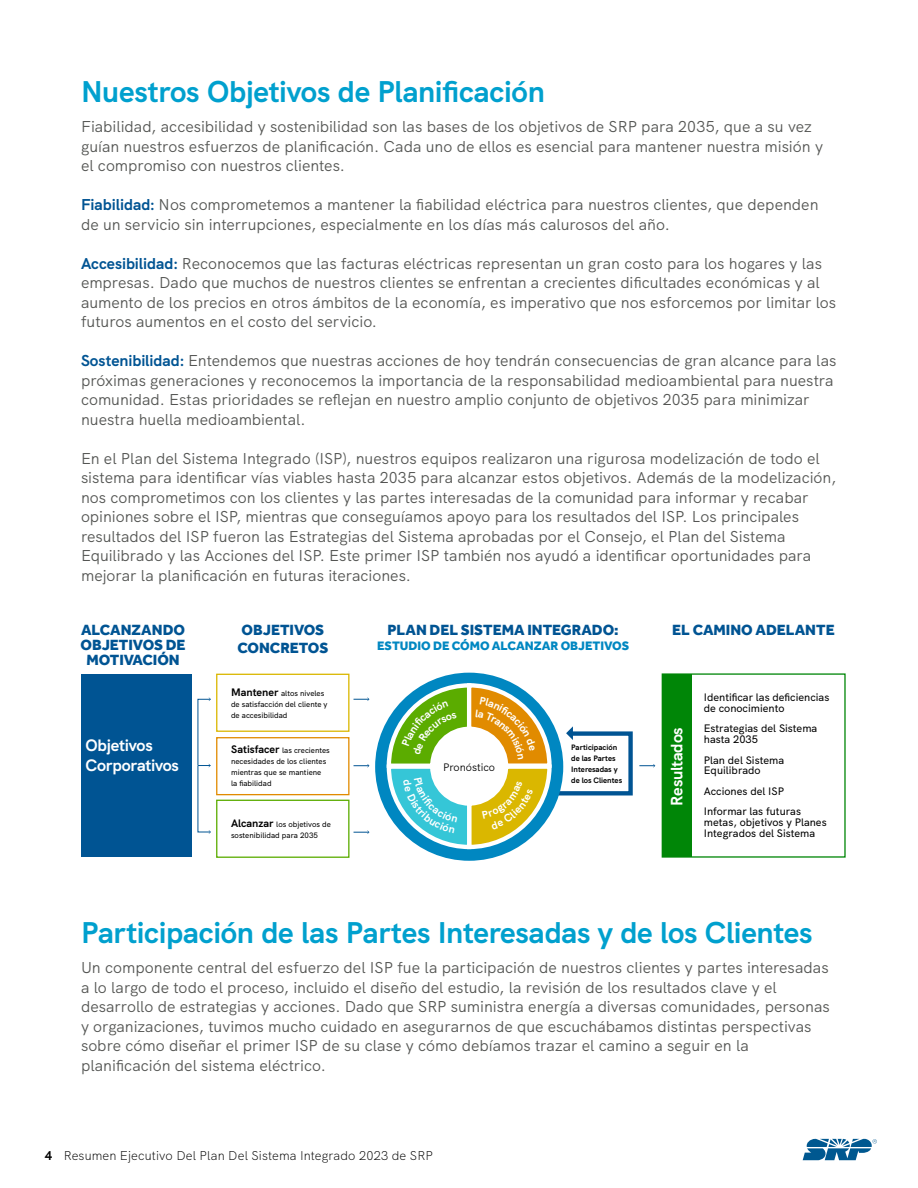
<style>
.page{position:relative;width:918px;height:1188px;background:#fff}
.page>*{position:absolute;margin:0;border:0;box-sizing:border-box;transform-origin:0 0}
.t1{font:700 30px "SRP Sans";letter-spacing:-.01em;color:#00a0ce}
.t2{font:700 16.5px/19.8px "SRP Sans";letter-spacing:-.015em;color:#fff}
.t3{font:15.75px/19.5px "SRP Sans";color:#545553}
.t4{font:800 15.15px/15.1px "Effra";color:#005493;text-align:center}
.t5{font:300 12.75px "SRP Sans";letter-spacing:.01em;color:#000}
.t6{font:800 12.6px "Effra";color:#0087c1}
.t7{font:500 10.8px/10.8px "SRP Sans";color:#000}
.t8{font:10.8px "SRP Sans";color:#000}
.t9{font:500 7.8px/10.8px "SRP Sans";color:#000}
.t10{font:700 7.8px/10.8px "SRP Sans";color:#000}
.s1{font-weight:700;color:#005493}
.s2{font-weight:700;font-size:10.8px}
.s3{font-weight:700}
</style>
<div class="page">
<svg style="left:803px;top:1139px;width:74px;height:21px"></svg>
<div style="left:81px;top:674px;width:111px;height:183px;background:#005493"></div>
<svg style="left:198px;top:697px;width:13px;height:137px"></svg>
<div style="left:216px;top:674px;width:133px;height:58px;border:1px solid #dab700"></div>
<div style="left:216px;top:737px;width:133px;height:58px;border:1px solid #e18b00"></div>
<div style="left:216px;top:800px;width:133px;height:58px;border:1px solid #5bac00"></div>
<svg style="left:354px;top:697px;width:15px;height:4px"></svg>
<svg style="left:354px;top:764px;width:15px;height:3px"></svg>
<svg style="left:354px;top:830px;width:15px;height:4px"></svg>
<div style="left:662px;top:674px;width:29px;height:183px;background:#008607"></div>
<div style="left:375px;top:673px;width:188px;height:188px;background:#0087c1;border-radius:50%"></div>
<svg style="left:385px;top:681px;width:270px;height:170px"></svg>
<h1 class="t1" style="left:81px;top:68px;width:465px">Nuestros Objetivos de Planificación</h1>
<p class="t3" style="left:81px;top:116px;width:744px">Fiabilidad, accesibilidad y sostenibilidad son las bases de los objetivos de SRP para 2035, que a su vez guían nuestros esfuerzos de planificación. Cada uno de ellos es esencial para mantener nuestra misión y el compromiso con nuestros clientes.</p>
<p class="t3" style="left:81px;top:194px;width:739px"><span class="s1">Fiabilidad:</span> Nos comprometemos a mantener la fiabilidad eléctrica para nuestros clientes, que dependen de un servicio sin interrupciones, especialmente en los días más calurosos del año.</p>
<p class="t3" style="left:81px;top:252px;width:757px"><span class="s1">Accesibilidad:</span> Reconocemos que las facturas eléctricas representan un gran costo para los hogares y las empresas. Dado que muchos de nuestros clientes se enfrentan a crecientes dificultades económicas y al aumento de los precios en otros ámbitos de la economía, es imperativo que nos esforcemos por limitar los futuros aumentos en el costo del servicio.</p>
<p class="t3" style="left:81px;top:350px;width:757px"><span class="s1">Sostenibilidad:</span> Entendemos que nuestras acciones de hoy tendrán consecuencias de gran alcance para las próximas generaciones y reconocemos la importancia de la responsabilidad medioambiental para nuestra comunidad. Estas prioridades se reflejan en nuestro amplio conjunto de objetivos 2035 para minimizar nuestra huella medioambiental.</p>
<p class="t3" style="left:81px;top:447px;width:757px">En el Plan del Sistema Integrado (ISP), nuestros equipos realizaron una rigurosa modelización de todo el sistema para identificar vías viables hasta 2035 para alcanzar estos objetivos. Además de la modelización, nos comprometimos con los clientes y las partes interesadas de la comunidad para informar y recabar opiniones sobre el ISP, mientras que conseguíamos apoyo para los resultados del ISP. Los principales resultados del ISP fueron las Estrategias del Sistema aprobadas por el Consejo, el Plan del Sistema Equilibrado y las Acciones del ISP. Este primer ISP también nos ayudó a identificar oportunidades para mejorar la planificación en futuras iteraciones.</p>
<p class="t4" style="left:80px;top:622px;width:107px">ALCANZANDO<br>OBJETIVOS DE<br>MOTIVACIÓN</p>
<p class="t4" style="left:237px;top:620px;width:92px;line-height:18.3px;text-align:left">OBJETIVOS<br>CONCRETOS</p>
<p class="t4" style="left:388px;top:622px;width:233px">PLAN DEL SISTEMA INTEGRADO:</p>
<p class="t6" style="left:377px;top:638px;width:254px">ESTUDIO DE CÓMO ALCANZAR OBJETIVOS</p>
<p class="t2" style="left:85px;top:734px;width:95px">Objetivos<br>Corporativos</p>
<p class="t9" style="left:231px;top:687px;width:98px"><span class="s2">Mantener</span> altos niveles de satisfacción del cliente y de accesibilidad</p>
<p class="t9" style="left:231px;top:744px;width:100px"><span class="s2">Satisfacer</span> las crecientes necesidades de los clientes mientras que se mantiene<br>la fiabilidad</p>
<p class="t9" style="left:231px;top:818px;width:101px"><span class="s2">Alcanzar</span> los objetivos de sostenibilidad para 2035</p>
<p class="t8" style="left:443px;top:758px;width:53px">Pronóstico</p>
<p class="t10" style="left:571px;top:741px;width:52px">Participación de las Partes<br>Interesadas y de los Clientes</p>
<p class="t4" style="left:672px;top:622px;width:164px">EL CAMINO ADELANTE</p>
<p class="t2" style="left:665px;top:806px;width:80px;rotate:-90deg">Resultados</p>
<p class="t7" style="left:704px;top:691px;width:127px">Identificar las deficiencias de conocimiento</p>
<p class="t7" style="left:704px;top:722px;width:115px">Estrategias del Sistema hasta 2035</p>
<p class="t7" style="left:704px;top:753px;width:82px">Plan del Sistema<br>Equilibrado</p>
<p class="t7" style="left:704px;top:780px;width:99px;line-height:20.4px">Acciones del ISP<br>Informar las futuras</p>
<p class="t7" style="left:704px;top:816px;width:124px">metas, objetivos y Planes<br>Integrados del Sistema</p>
<h1 class="t1" style="left:81px;top:909px;width:733px">Participación de las Partes Interesadas y de los Clientes</h1>
<p class="t3" style="left:81px;top:957px;width:750px">Un componente central del esfuerzo del ISP fue la participación de nuestros clientes y partes interesadas a lo largo de todo el proceso, incluido el diseño del estudio, la revisión de los resultados clave y el desarrollo de estrategias y acciones. Dado que SRP suministra energía a diversas comunidades, personas y organizaciones, tuvimos mucho cuidado en asegurarnos de que escuchábamos distintas perspectivas sobre cómo diseñar el primer ISP de su clase y cómo debíamos trazar el camino a seguir en la planificación del sistema eléctrico.</p>
<p class="t5" style="left:45px;top:1146px;width:390px"><span class="s3">4</span> Resumen Ejecutivo Del Plan Del Sistema Integrado 2023 de SRP</p>
</div>
